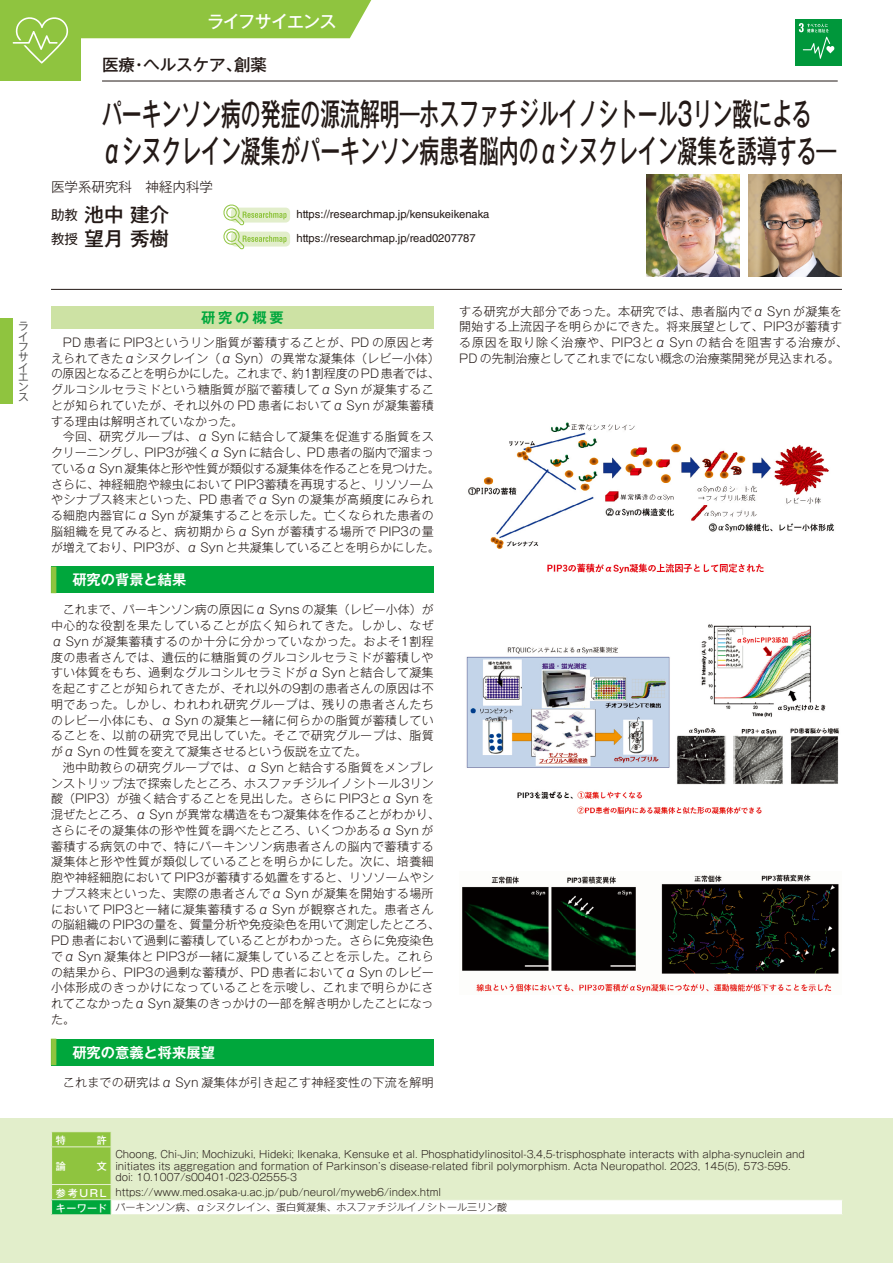
<style>
.page{position:relative;width:893px;height:1263px;background:#fff}
.page>*{position:absolute;margin:0;border:0;box-sizing:border-box;transform-origin:0 0}
.t1{font:500 31.5px/37.5px "Gothic MB101 Pr 6";color:#231916;scale:.63 1}
.t2{font:500 19.5px "Gothic MB101 Pr 6";color:#231916}
.t3{font:500 16.95px "Gothic MB101 Pr 6";letter-spacing:-.055em;color:#fff}
.t4{font:500 16.5px "Gothic MB101 Pr 6";color:#231916}
.t5{font:700 14.25px "Gothic MB101 Pr 6 De";color:#fff}
.t6{font:700 14.25px "Gothic MB101 Pr 6 De";letter-spacing:.2em;color:#00a73c}
.t7{font:300 13.5px "Gothic MB101 Pr 6";color:#231916}
.t8{font:300 12px/15.8px "Gothic MB101 Pr 6";letter-spacing:.02em;color:#231916}
.t9{font:300 12px "Gothic MB101 Pr 6";color:#231916}
.t10{font:300 12px "Gothic MB101 Pr 6";letter-spacing:-.015em;color:#231916}
.t11{font:300 12px "Gothic MB101 Pr 6";letter-spacing:.04em;color:#231916}
.t12{font:300 12px "Gothic MB101 Pr 6";letter-spacing:-.02em;color:#231916}
.t13{font:300 12px "Gothic MB101 Pr 6";letter-spacing:-.045em;color:#231916}
.t14{font:300 12px "Gothic MB101 Pr 6";letter-spacing:-.04em;color:#231916}
.t15{font:300 12px "Gothic MB101 Pr 6";letter-spacing:-.01em;color:#231916}
.t16{font:11.25px "Helvetica LT Std";color:#231916}
.t17{font:10.65px/10.2px "Gothic MB101 Pr 6";color:#595857;text-align:justify}
.t18{font:300 10.05px/11.2px "Gothic MB101 Pr 6";color:#231916}
.t19{font:500 10.05px "Gothic MB101 Pr 6";color:#fff}
.s1{font-weight:400;font-size:13.5px}
.s2{font-size:26.55px;color:#8fc43f}
.s3{font-weight:500;color:#fff}
</style>
<div class="page">
<div style="left:51px;top:306px;width:383px;height:23px;background:#cde2a4"></div>
<div style="left:51px;top:566px;width:383px;height:27px;background:#00a73c"></div>
<div style="left:51px;top:1039px;width:383px;height:26px;background:#00a73c"></div>
<div style="left:0;top:1118px;width:893px;height:145px;background:#e2eecb"></div>
<div style="left:111px;top:1200px;width:731px;height:15px;background:#fff"></div>
<svg style="left:51px;top:1132px;width:61px;height:82px;background:#7ec249"></svg>
<hr style="left:111px;top:1214px;width:732px;height:1px;background:#e2eecb">
<div style="left:795px;top:19px;width:47px;height:47px;background:#00973b"></div>
<svg style="left:799px;top:23px;width:35px;height:36px"></svg>
<hr style="left:51px;top:289px;width:791px;height:1px;background:#231916">
<div style="left:231px;top:208px;width:59px;height:15px;background:#e2eecb;border-radius:4px"></div>
<div style="left:231px;top:232px;width:59px;height:15px;background:#e2eecb;border-radius:4px"></div>
<svg style="left:223px;top:204px;width:64px;height:46px"></svg>
<img style="left:748px;top:174px;width:94px;height:102px">
<img style="left:646px;top:174px;width:94px;height:102px">
<img style="left:468px;top:422px;width:366px;height:152px">
<img style="left:466px;top:624px;width:373px;height:190px">
<img style="left:462px;top:874px;width:377px;height:119px">
<div style="left:0;top:0;width:81px;height:81px;background:#8fc43f"></div>
<hr style="left:892px;top:0;width:1px;height:81px;background:#8fc43f">
<div style="left:81px;top:0;width:291px;height:38px;background:#8fc43f"></div>
<svg style="left:13px;top:17px;width:56px;height:47px"></svg>
<hr style="left:102px;top:81px;width:736px;height:1px;background:#231916">
<div style="left:0;top:319px;width:13px;height:85px;background:#8fc43f"></div>
<h3 class="t3" style="left:207px;top:7px;width:131px">ライフサイエンス</h3>
<p class="t4" style="left:102px;top:51px;width:166px">医療・ヘルスケア、創薬</p>
<p class="t1" style="left:102px;top:93px;width:1167px">パーキンソン病の発症の源流解明―ホスファチジルイノシトール3リン酸によるαシヌクレイン凝集がパーキンソン病患者脳内のαシヌクレイン凝集を誘導する―</p>
<p class="t7" style="left:51px;top:176px;width:163px">医学系研究科　神経内科学</p>
<p class="t2" style="left:51px;top:198px;width:119px"><span class="s1">助教</span> 池中 建介</p>
<p class="t16" style="left:297px;top:208px;width:194px">https://researchmap.jp/kensukeikenaka</p>
<p class="t2" style="left:51px;top:222px;width:119px"><span class="s1">教授</span> 望月 秀樹</p>
<p class="t16" style="left:297px;top:232px;width:181px">https://researchmap.jp/read0207787</p>
<p class="t17" style="left:18px;top:320px;width:12px">ライフサイエンス</p>
<p class="t6" style="left:201px;top:305px;width:84px">研究の概要</p>
<p class="t8" style="left:63px;top:333px;width:372px">PD 患者に PIP3というリン脂質が蓄積することが、PD の原因と考</p>
<p class="t8" style="left:51px;top:349px;width:390px">えられてきたαシヌクレイン（α Syn）の異常な凝集体（レビー小体）</p>
<p class="t13" style="left:51px;top:364px;width:390px">の原因となることを明らかにした。これまで、約1割程度の PD 患者では、</p>
<p class="t8" style="left:51px;top:381px;width:384px">グルコシルセラミドという糖脂質が脳で蓄積してα Syn が凝集するこ</p>
<p class="t8" style="left:51px;top:396px;width:384px">とが知られていたが、それ以外の PD 患者においてα Syn が凝集蓄積</p>
<p class="t9" style="left:51px;top:411px;width:193px">する理由は解明されていなかった。</p>
<p class="t8" style="left:63px;top:428px;width:372px">今回、研究グループは、α Syn に結合して凝集を促進する脂質をス</p>
<p class="t12" style="left:51px;top:442px;width:384px">クリーニングし、PIP3が強くα Syn に結合し、PD 患者の脳内で溜まっ</p>
<p class="t14" style="left:51px;top:458px;width:390px">ているα Syn 凝集体と形や性質が類似する凝集体を作ることを見つけた。</p>
<p class="t8" style="left:51px;top:475px;width:384px">さらに、神経細胞や線虫において PIP3蓄積を再現すると、リソソーム</p>
<p class="t8" style="left:51px;top:491px;width:384px">やシナプス終末といった、PD 患者でα Syn の凝集が高頻度にみられ</p>
<p class="t8" style="left:51px;top:507px;width:384px">る細胞内器官にα Syn が凝集することを示した。亡くなられた患者の</p>
<p class="t8" style="left:51px;top:522px;width:384px">脳組織を見てみると、病初期からα Syn が蓄積する場所で PIP3の量</p>
<p class="t10" style="left:51px;top:537px;width:390px">が増えており、PIP3が、α Syn と共凝集していることを明らかにした。</p>
<p class="t5" style="left:51px;top:568px;width:137px"><span class="s2">▍</span> 研究の背景と結果</p>
<p class="t9" style="left:63px;top:600px;width:372px">これまで、パーキンソン病の原因にα Syns の凝集（レビー小体）が</p>
<p class="t8" style="left:51px;top:617px;width:384px">中心的な役割を果たしていることが広く知られてきた。しかし、なぜ</p>
<p class="t8" style="left:51px;top:632px;width:384px">α Syn が凝集蓄積するのか十分に分かっていなかった。およそ1割程</p>
<p class="t8" style="left:51px;top:648px;width:384px">度の患者さんでは、遺伝的に糖脂質のグルコシルセラミドが蓄積しや</p>
<p class="t8" style="left:51px;top:664px;width:384px">すい体質をもち、過剰なグルコシルセラミドがα Syn と結合して凝集</p>
<p class="t8" style="left:51px;top:680px;width:384px">を起こすことが知られてきたが、それ以外の9割の患者さんの原因は不</p>
<p class="t11" style="left:51px;top:694px;width:384px">明であった。しかし、われわれ研究グループは、残りの患者さんたち</p>
<p class="t8" style="left:51px;top:711px;width:384px">のレビー小体にも、α Syn の凝集と一緒に何らかの脂質が蓄積してい</p>
<p class="t11" style="left:51px;top:726px;width:384px">ることを、以前の研究で見出していた。そこで研究グループは、脂質</p>
<p class="t9" style="left:51px;top:742px;width:318px">がα Syn の性質を変えて凝集させるという仮説を立てた。</p>
<p class="t8" style="left:63px;top:758px;width:372px">池中助教らの研究グループでは、α Syn と結合する脂質をメンブレ</p>
<p class="t8" style="left:51px;top:774px;width:384px">ンストリップ法で探索したところ、ホスファチジルイノシトール3リン</p>
<p class="t8" style="left:51px;top:790px;width:384px">酸（PIP3）が強く結合することを見出した。さらに PIP3とα Syn を</p>
<p class="t9" style="left:51px;top:805px;width:390px">混ぜたところ、α Syn が異常な構造をもつ凝集体を作ることがわかり、</p>
<p class="t8" style="left:51px;top:821px;width:384px">さらにその凝集体の形や性質を調べたところ、いくつかあるα Syn が</p>
<p class="t8" style="left:51px;top:837px;width:384px">蓄積する病気の中で、特にパーキンソン病患者さんの脳内で蓄積する</p>
<p class="t8" style="left:51px;top:853px;width:384px">凝集体と形や性質が類似していることを明らかにした。次に、培養細</p>
<p class="t8" style="left:51px;top:869px;width:384px">胞や神経細胞において PIP3が蓄積する処置をすると、リソソームやシ</p>
<p class="t8" style="left:51px;top:884px;width:384px">ナプス終末といった、実際の患者さんでα Syn が凝集を開始する場所</p>
<p class="t8" style="left:51px;top:900px;width:384px">において PIP3と一緒に凝集蓄積するα Syn が観察された。患者さん</p>
<p class="t15" style="left:51px;top:915px;width:390px">の脳組織の PIP3の量を、質量分析や免疫染色を用いて測定したところ、</p>
<p class="t8" style="left:51px;top:932px;width:384px">PD 患者において過剰に蓄積していることがわかった。さらに免疫染色</p>
<p class="t8" style="left:51px;top:947px;width:384px">でα Syn 凝集体と PIP3が一緒に凝集していることを示した。これら</p>
<p class="t8" style="left:51px;top:963px;width:384px">の結果から、PIP3の過剰な蓄積が、PD 患者においてα Syn のレビー</p>
<p class="t8" style="left:51px;top:979px;width:384px">小体形成のきっかけになっていることを示唆し、これまで明らかにさ</p>
<p class="t10" style="left:51px;top:993px;width:384px">れてこなかったα Syn 凝集のきっかけの一部を解き明かしたことになっ</p>
<p class="t8" style="left:51px;top:1010px;width:25px">た。</p>
<p class="t5" style="left:51px;top:1040px;width:165px"><span class="s2">▍</span> 研究の意義と将来展望</p>
<p class="t8" style="left:63px;top:1073px;width:372px">これまでの研究はα Syn 凝集体が引き起こす神経変性の下流を解明</p>
<p class="t8" style="left:459px;top:302px;width:390px">する研究が大部分であった。本研究では、患者脳内でα Syn が凝集を開始する上流因子を明らかにできた。将来展望として、PIP3が蓄積する原因を取り除く治療や、PIP3とα Syn の結合を阻害する治療が、PD の先制治療としてこれまでにない概念の治療薬開発が見込まれる。</p>
<p class="t19" style="left:56px;top:1131px;width:12px">特</p>
<p class="t19" style="left:97px;top:1131px;width:12px">許</p>
<p class="t19" style="left:56px;top:1158px;width:12px">論</p>
<p class="t19" style="left:97px;top:1158px;width:12px">文</p>
<p class="t18" style="left:115px;top:1148px;width:691px">Choong, Chi-Jin; Mochizuki, Hideki; Ikenaka, Kensuke et al. Phosphatidylinositol-3,4,5-trisphosphate interacts with alpha-synuclein and initiates its aggregation and formation of Parkinson’s disease-related fibril polymorphism. Acta Neuropathol. 2023, 145(5), 573-595. doi: 10.1007/s00401-023-02555-3</p>
<p class="t18" style="left:56px;top:1184px;width:453px;line-height:15.1px"><span class="s3">参考 U R L</span> https://www.med.osaka-u.ac.jp/pub/neurol/myweb6/index.html<br><span class="s3">キーワード</span> パーキンソン病、αシヌクレイン、蛋白質凝集、ホスファチジルイノシトール三リン酸</p>
</div>
